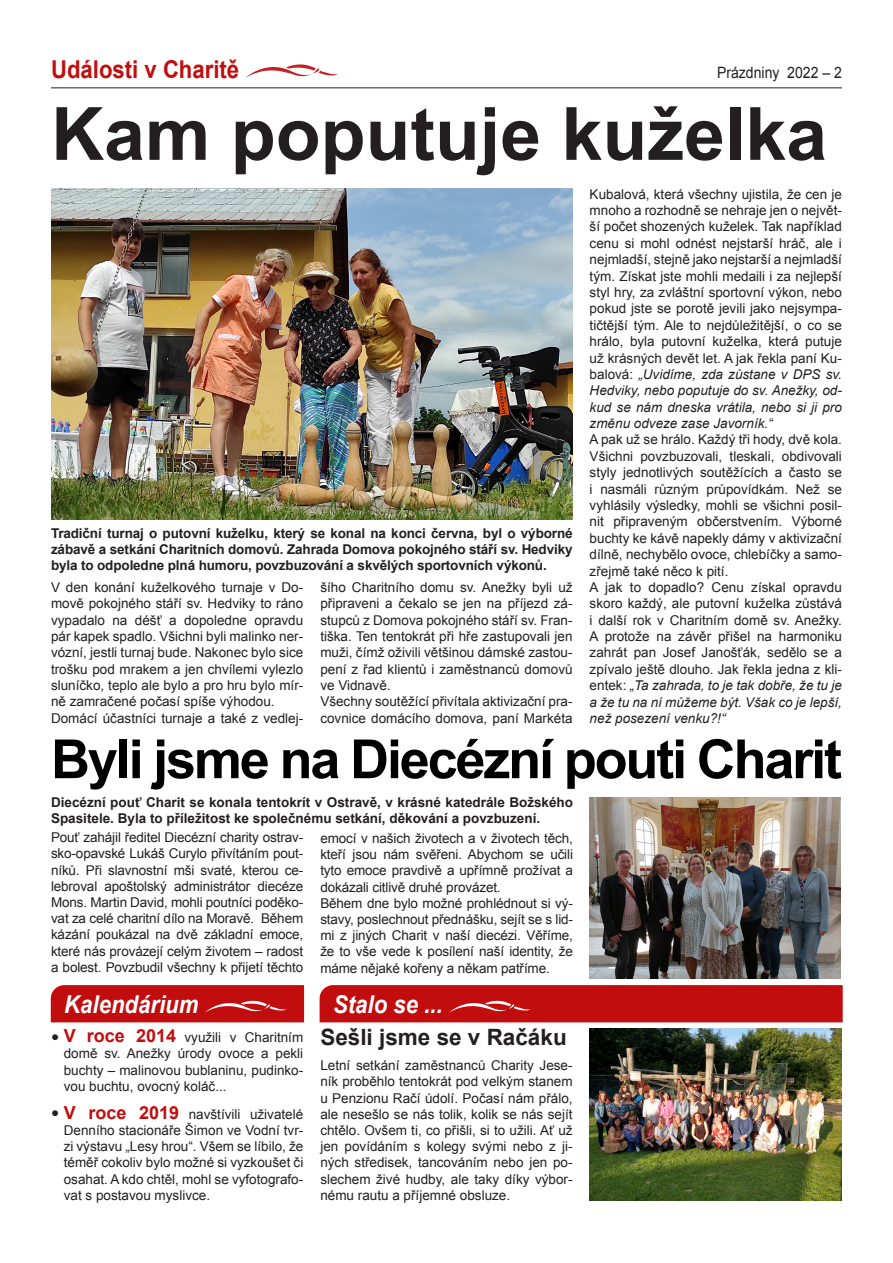
<style>
.page{position:relative;width:893px;height:1263px;background:#fff}
.page>*{position:absolute;margin:0;border:0;box-sizing:border-box;transform-origin:0 0}
.t1{font:700 73.5px "Arial";color:#231f20}
.t2{font:700 54px "Arial";letter-spacing:-.04em;color:#000}
.t3{font:italic 700 24.6px "Arial";color:#fff;scale:.9 1}
.t4{font:700 24.6px "Arial";color:#c20d0e;scale:.9 1}
.t5{font:700 22.5px "Arial";color:#231f20}
.t6{font:15.6px "Arial";color:#231f20;scale:.9 1}
.t7{font:13.5px/16.4px "Arial";color:#231f20;text-align:justify}
.t8{font:700 13.5px/16.2px "Arial";color:#231f20;text-align:justify}
.s1{font-style:italic}
.s2{font-weight:700}
.s3{font-weight:700;font-size:18px;color:#c20d0e}
</style>
<div class="page">
<svg style="left:50px;top:985px;width:255px;height:38px;background:#c5191a"></svg>
<svg style="left:319px;top:985px;width:524px;height:38px;background:#c41516"></svg>
<svg style="left:245px;top:64px;width:93px;height:14px"></svg>
<hr style="left:51px;top:87px;width:791px;height:1px;background:#231f20">
<img style="left:51px;top:189px;width:522px;height:330px">
<img style="left:590px;top:797px;width:251px;height:181px">
<img style="left:590px;top:1028px;width:252px;height:172px">
<p class="t4" style="left:51px;top:53px;width:211px">Události v Charitě</p>
<p class="t6" style="left:717px;top:62px;width:140px">Prázdniny 2022 – 2</p>
<p class="t1" style="left:51px;top:85px;width:778px">Kam poputuje kuželka</p>
<p class="t8" style="left:51px;top:525px;width:523px">Tradiční turnaj o putovní kuželku, který se konal na konci června, byl o výborné zábavě a setkání Charitních domovů. Zahrada Domova pokojného stáří sv. Hedviky byla to odpoledne plná humoru, povzbuzování a skvělých sportovních výkonů.</p>
<p class="t7" style="left:51px;top:579px;width:254px">V den konání kuželkového turnaje v Do&shy;mově pokojného stáří sv. Hedviky to ráno vypadalo na déšť a dopoledne opravdu pár kapek spadlo. Všichni byli malinko ner&shy;vózní, jestli turnaj bude. Nakonec bylo sice trošku pod mrakem a jen chvílemi vylezlo sluníčko, teplo ale bylo a pro hru bylo mír&shy;ně zamračené počasí spíše výhodou.</p>
<p class="t7" style="left:51px;top:710px;width:254px">Domácí účastníci turnaje a také z vedlej-</p>
<p class="t7" style="left:320px;top:579px;width:254px">šího Charitního domu sv. Anežky byli už připraveni a čekalo se jen na příjezd zá&shy;stupců z Domova pokojného stáří sv. Fran&shy;tiška. Ten tentokrát při hře zastupovali jen muži, čímž oživili většinou dámské zastou&shy;pení z řad klientů i zaměstnanců domovů ve Vidnavě.</p>
<p class="t7" style="left:320px;top:694px;width:254px">Všechny soutěžící přivítala aktivizační pra&shy;covnice domácího domova, paní Markéta</p>
<p class="t7" style="left:590px;top:186px;width:254px">Kubalová, která všechny ujistila, že cen je mnoho a rozhodně se nehraje jen o největ&shy;ší počet shozených kuželek. Tak například cenu si mohl odnést nejstarší hráč, ale i nejmladší, stejně jako nejstarší a nejmladší tým. Získat jste mohli medaili i za nejlepší styl hry, za zvláštní sportovní výkon, nebo pokud jste se porotě jevili jako nejsympa&shy;tičtější tým. Ale to nejdůležitější, o co se hrálo, byla putovní kuželka, která putuje už krásných devět let. A jak řekla paní Ku&shy;balová: <span class="s1">„Uvidíme, zda zůstane v DPS sv.<br>Hedviky, nebo poputuje do sv. Anežky, od&shy;kud se nám dneska vrátila, nebo si ji pro změnu odveze zase Javorník.“</span></p>
<p class="t7" style="left:590px;top:432px;width:254px">A pak už se hrálo. Každý tři hody, dvě kola.<br>Všichni povzbuzovali, tleskali, obdivovali styly jednotlivých soutěžících a často se i nasmáli různým průpovídkám. Než se vyhlásily výsledky, mohli se všichni posil&shy;nit připraveným občerstvením. Výborné buchty ke kávě napekly dámy v aktivizační dílně, nechybělo ovoce, chlebíčky a samo&shy;zřejmě také něco k pití.</p>
<p class="t7" style="left:590px;top:579px;width:254px">A jak to dopadlo? Cenu získal opravdu skoro každý, ale putovní kuželka zůstává i další rok v Charitním domě sv. Anežky.<br>A protože na závěr přišel na harmoniku zahrát pan Josef Janošťák, sedělo se a zpívalo ještě dlouho. Jak řekla jedna z kli&shy;entek: <span class="s1">„Ta zahrada, to je tak dobře, že tu je a že tu na ní můžeme být. Však co je lepší, než posezení venku?!“</span></p>
<p class="t2" style="left:51px;top:723px;width:792px">Byli jsme na Diecézní pouti Charit</p>
<p class="t8" style="left:51px;top:795px;width:524px">Diecézní pouť Charit se konala tentokrít v Ostravě, v krásné katedrále Božského<br>Spasitele. Byla to příležitost ke společnému setkání, děkování a povzbuzení.</p>
<p class="t7" style="left:51px;top:829px;width:254px">Pouť zahájil ředitel Diecézní charity ostrav&shy;sko-opavské Lukáš Curylo přivítáním pout&shy;níků. Při slavnostní mši svaté, kterou ce&shy;lebroval apoštolský administrátor diecéze Mons. Martin David, mohli poutníci poděko&shy;vat za celé charitní dílo na Moravě. Během kázání poukázal na dvě základní emoce, které nás provázejí celým životem – radost a bolest. Povzbudil všechny k přijetí těchto</p>
<p class="t7" style="left:320px;top:830px;width:254px">emocí v našich životech a v životech těch, kteří jsou nám svěřeni. Abychom se učili tyto emoce pravdivě a upřímně prožívat a dokázali citlivě druhé provázet.</p>
<p class="t7" style="left:320px;top:895px;width:254px">Během dne bylo možné prohlédnout si vý&shy;stavy, poslechnout přednášku, sejít se s lid&shy;mi z jiných Charit v naší diecézi. Věříme, že to vše vede k posílení naší identity, že máme nějaké kořeny a někam patříme.</p>
<p class="t3" style="left:64px;top:988px;width:151px">Kalendárium</p>
<p class="t3" style="left:333px;top:988px;width:123px">Stalo se ...</p>
<p class="t7" style="left:64px;top:1029px;width:241px;text-indent:-13px"><span class="s2">●</span> <span class="s3">V roce 2014</span> využili v Charitním domě sv. Anežky úrody ovoce a pekli buchty – malinovou bublaninu, pudinko&shy;vou buchtu, ovocný koláč...</p>
<p class="t7" style="left:64px;top:1106px;width:241px;text-indent:-13px"><span class="s2">●</span> <span class="s3">V roce 2019</span> navštívili uživatelé Denního stacionáře Šimon ve Vodní tvr&shy;zi výstavu „Lesy hrou“. Všem se líbilo, že téměř cokoliv bylo možné si vyzkoušet či osahat. A kdo chtěl, mohl se vyfotografo&shy;vat s postavou myslivce.</p>
<p class="t5" style="left:320px;top:1022px;width:248px">Sešli jsme se v Račáku</p>
<p class="t7" style="left:320px;top:1057px;width:254px">Letní setkání zaměstnanců Charity Jese&shy;ník proběhlo tentokrát pod velkým stanem u Penzionu Račí údolí. Počasí nám přálo, ale nesešlo se nás tolik, kolik se nás sejít chtělo. Ovšem ti, co přišli, si to užili. Ať už jen povídáním s kolegy svými nebo z ji&shy;ných středisek, tancováním nebo jen po&shy;slechem živé hudby, ale taky díky výbor&shy;nému rautu a příjemné obsluze.</p>
</div>
